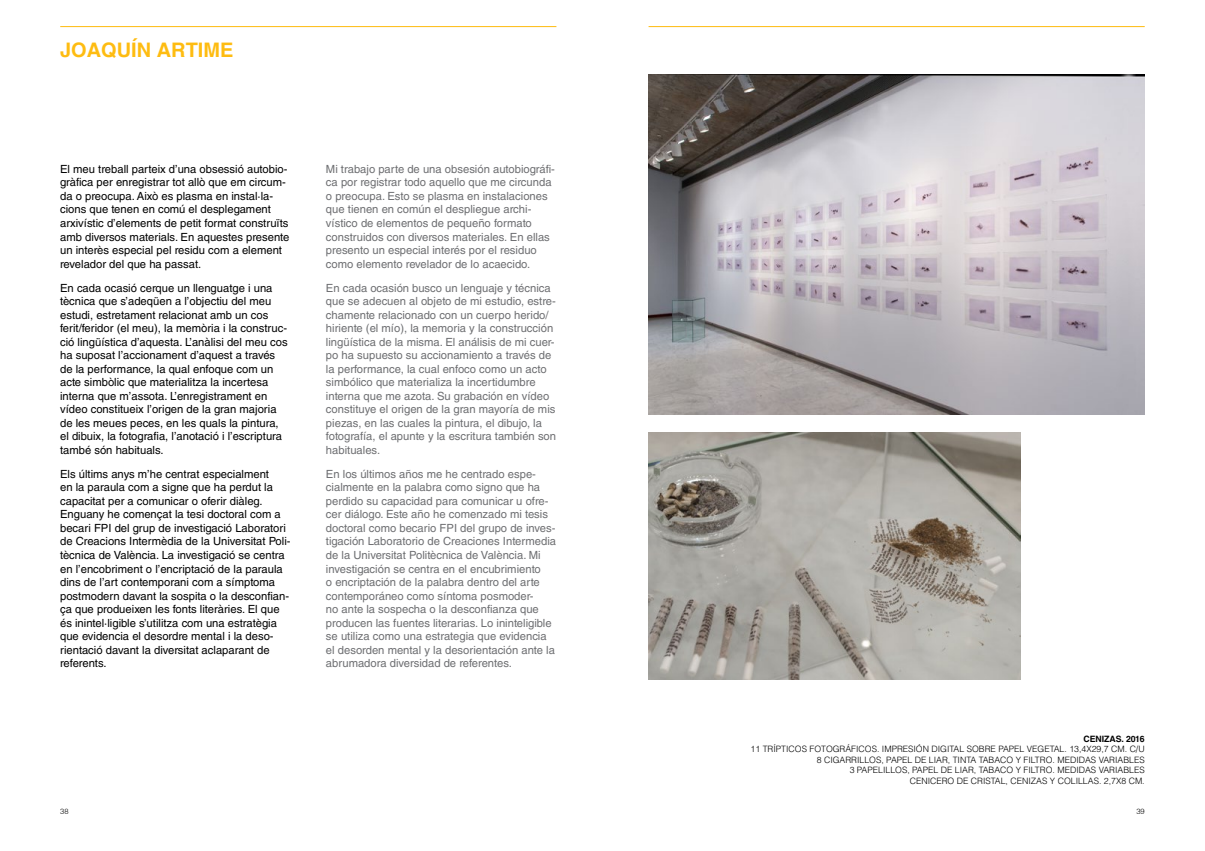
<style>
.page{position:relative;width:1205px;height:851px;background:#fff}
.page>*{position:absolute;margin:0;border:0;box-sizing:border-box;transform-origin:0 0}
.t1{font:700 20px "Helvetica";color:#febc11}
.t2{font:11.25px/13.5px "Helvetica LT Std";color:#6d6e71}
.t3{font:11.25px/13.5px "Helvetica LT Std";color:#000}
.t4{font:300 8.75px "Helvetica LT Std";color:#000}
.t5{font:700 8.75px "Helvetica LT Std";color:#000}
.t6{font:300 7.5px "Helvetica";color:#000}
</style>
<div class="page">
<hr style="left:60px;top:26px;width:496px;height:1px;background:#febc11">
<hr style="left:648px;top:26px;width:496px;height:1px;background:#febc11">
<img style="left:648px;top:74px;width:496px;height:341px">
<img style="left:648px;top:432px;width:372px;height:247px">
<h1 class="t1" style="left:60px;top:38px;width:175px">JOAQUÍN ARTIME</h1>
<p class="t3" style="left:60px;top:162px;width:231px">El meu treball parteix d’una obsessió autobio&shy;gràfica per enregistrar tot allò que em circum&shy;da o preocupa. Això es plasma en instal·la&shy;cions que tenen en comú el desplegament arxivístic d’elements de petit format construïts amb diversos materials. En aquestes presente un interès especial pel residu com a element revelador del que ha passat.</p>
<p class="t3" style="left:60px;top:281px;width:229px">En cada ocasió cerque un llenguatge i una tècnica que s’adeqüen a l’objectiu del meu estudi, estretament relacionat amb un cos ferit/feridor (el meu), la memòria i la construc&shy;ció lingüística d’aquesta. L’anàlisi del meu cos ha suposat l’accionament d’aquest a través de la performance, la qual enfoque com un acte simbòlic que materialitza la incertesa interna que m’assota. L’enregistrament en vídeo constitueix l’origen de la gran majoria de les meues peces, en les quals la pintura, el dibuix, la fotografia, l’anotació i l’escriptura també són habituals.</p>
<p class="t3" style="left:60px;top:467px;width:232px">Els últims anys m’he centrat especialment<br>en la paraula com a signe que ha perdut la capacitat per a comunicar o oferir diàleg.<br>Enguany he començat la tesi doctoral com a becari FPI del grup de investigació Laboratori de Creacions Intermèdia de la Universitat Poli&shy;tècnica de València. La investigació se centra en l’encobriment o l’encriptació de la paraula dins de l’art contemporani com a símptoma postmodern davant la sospita o la desconfian&shy;ça que produeixen les fonts literàries. El que és inintel·ligible s’utilitza com una estratègia que evidencia el desordre mental i la deso&shy;rientació davant la diversitat aclaparant de referents.</p>
<p class="t2" style="left:326px;top:162px;width:230px">Mi trabajo parte de una obsesión autobiográfi&shy;ca por registrar todo aquello que me circunda o preocupa. Esto se plasma en instalaciones que tienen en común el despliegue archi&shy;vístico de elementos de pequeño formato construidos con diversos materiales. En ellas presento un especial interés por el residuo como elemento revelador de lo acaecido.</p>
<p class="t2" style="left:326px;top:281px;width:232px">En cada ocasión busco un lenguaje y técnica que se adecuen al objeto de mi estudio, estre&shy;chamente relacionado con un cuerpo herido/ hiriente (el mío), la memoria y la construcción lingüística de la misma. El análisis de mi cuer&shy;po ha supuesto su accionamiento a través de la performance, la cual enfoco como un acto simbólico que materializa la incertidumbre interna que me azota. Su grabación en vídeo constituye el origen de la gran mayoría de mis piezas, en las cuales la pintura, el dibujo, la fotografía, el apunte y la escritura también son habituales.</p>
<p class="t2" style="left:326px;top:467px;width:232px">En los últimos años me he centrado espe&shy;cialmente en la palabra como signo que ha perdido su capacidad para comunicar u ofre&shy;cer diálogo. Este año he comenzado mi tesis doctoral como becario FPI del grupo de inves&shy;tigación Laboratorio de Creaciones Intermedia de la Universitat Politècnica de València. Mi investigación se centra en el encubrimiento<br>o encriptación de la palabra dentro del arte contemporáneo como síntoma posmoder-<br>no ante la sospecha o la desconfianza que producen las fuentes literarias. Lo ininteligible se utiliza como una estrategia que evidencia el desorden mental y la desorientación ante la abrumadora diversidad de referentes.</p>
<p class="t5" style="left:1083px;top:733px;width:7px">CENIZAS</p>
<p class="t5" style="left:1121px;top:733px;width:25px">. 2016</p>
<p class="t4" style="left:750px;top:743px;width:19px">11 TRÍPTICOS</p>
<p class="t4" style="left:809px;top:743px;width:7px">FOTOGRÁFICOS</p>
<p class="t4" style="left:877px;top:743px;width:14px">. IMPRESIÓN</p>
<p class="t4" style="left:931px;top:743px;width:6px">DIGITAL</p>
<p class="t4" style="left:967px;top:743px;width:7px">SOBRE</p>
<p class="t4" style="left:998px;top:743px;width:7px">PAPEL</p>
<p class="t4" style="left:1027px;top:743px;width:7px">VEGETAL</p>
<p class="t4" style="left:1064px;top:743px;width:80px">. 13,4X29,7 CM . C/U</p>
<p class="t4" style="left:817px;top:754px;width:14px">8 CIGARRILLOS</p>
<p class="t4" style="left:881px;top:754px;width:11px">, PAPEL</p>
<p class="t4" style="left:915px;top:754px;width:20px">DE LIAR</p>
<p class="t4" style="left:948px;top:754px;width:11px">, TINTA</p>
<p class="t4" style="left:979px;top:754px;width:7px">TABACO</p>
<p class="t4" style="left:1016px;top:754px;width:14px">Y FILTRO</p>
<p class="t4" style="left:1052px;top:754px;width:19px">. MEDIDAS</p>
<p class="t4" style="left:1098px;top:754px;width:7px">VARIABLES</p>
<p class="t4" style="left:849px;top:764px;width:14px">3 PAPELILLOS</p>
<p class="t4" style="left:907px;top:764px;width:11px">, PAPEL</p>
<p class="t4" style="left:941px;top:764px;width:20px">DE LIAR</p>
<p class="t4" style="left:974px;top:764px;width:12px">, TABACO</p>
<p class="t4" style="left:1016px;top:764px;width:14px">Y FILTRO</p>
<p class="t4" style="left:1052px;top:764px;width:19px">. MEDIDAS</p>
<p class="t4" style="left:1098px;top:764px;width:7px">VARIABLES</p>
<p class="t4" style="left:909px;top:775px;width:13px">CENICERO</p>
<p class="t4" style="left:957px;top:775px;width:20px">DE CRISTAL</p>
<p class="t4" style="left:1005px;top:775px;width:12px">, CENIZAS</p>
<p class="t4" style="left:1050px;top:775px;width:14px">Y COLILLAS</p>
<p class="t4" style="left:1099px;top:775px;width:47px">. 2,7X8 CM .</p>
<p class="t6" style="left:60px;top:806px;width:10px">38</p>
<p class="t6" style="left:1136px;top:806px;width:10px">39</p>
</div>
